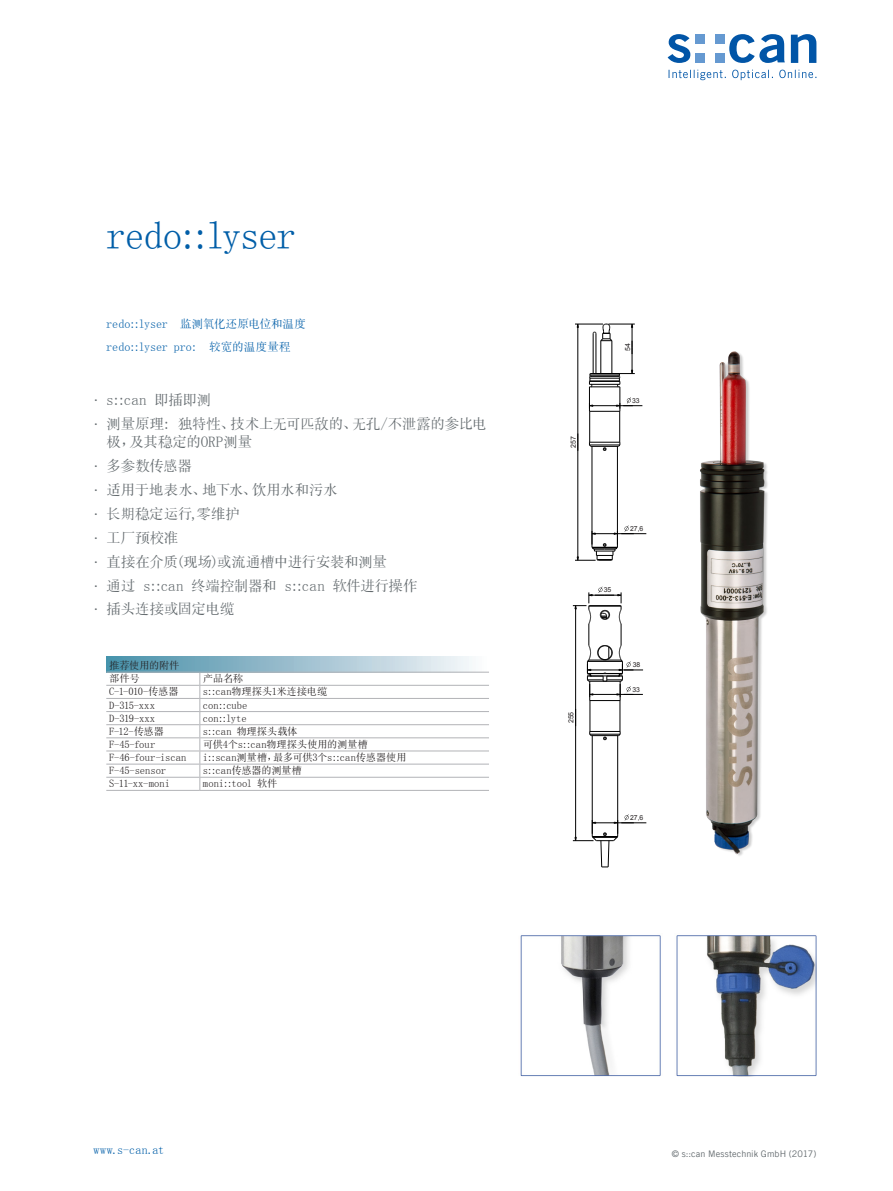
<style>
.page{position:relative;width:893px;height:1191px;background:#fff}
.page>*{position:absolute;margin:0;border:0;box-sizing:border-box;transform-origin:0 0}
.Produkttitel{font:39px "MS Song";letter-spacing:-.03em;color:#015ea8}
.t1{font:15px/18.8px "MS Song";letter-spacing:-.05em;color:#62696d}
.Messparameter{font:12px "MS Song";letter-spacing:-.005em;color:#015ea8}
.Tabelle{font:10.5px "MS Song";letter-spacing:-.015em;color:#231f20}
.Tabelle-2{font:10.5px "MS Song";letter-spacing:.005em;color:#231f20}
.Tabelle_Header{font:10.5px "MS Song";letter-spacing:-.045em;color:#231f20}
.Tabelle-3{font:10.5px "MS Song";letter-spacing:-.035em;color:#231f20}
.t2{font:9px "Trade Gothic LT Com";letter-spacing:.01em;color:#62696d}
.Masszeichnung_altern{font:7.05px "Arial";color:#231f20}
.Masszeichnung_altern-2{font:6.75px "Arial";letter-spacing:-.005em;color:#231f20}
.s1{font-family:"Trade Gothic LT Std";font-stretch:expanded}
</style>
<div class="page">
<svg style="left:668px;top:34px;width:22px;height:29px"></svg>
<svg style="left:729px;top:34px;width:56px;height:29px"></svg>
<svg style="left:791px;top:34px;width:25px;height:29px"></svg>
<div style="left:695px;top:34px;width:10px;height:10px;background:#6599d1"></div>
<div style="left:715px;top:34px;width:9px;height:10px;background:#6599d1"></div>
<div style="left:695px;top:53px;width:10px;height:10px;background:#6599d1"></div>
<div style="left:715px;top:53px;width:9px;height:10px;background:#6599d1"></div>
<svg style="left:669px;top:70px;width:147px;height:10px"></svg>
<img style="left:700px;top:351px;width:68px;height:505px">
<hr style="left:590px;top:700px;width:30px;height:1px;background:#000">
<hr style="left:592px;top:735px;width:1px;height:101px;background:#000">
<hr style="left:617px;top:735px;width:1px;height:101px;background:#000">
<hr style="left:590px;top:700px;width:1px;height:31px;background:#000">
<hr style="left:620px;top:700px;width:1px;height:31px;background:#000">
<svg style="left:589px;top:731px;width:32px;height:9px"></svg>
<hr style="left:575px;top:609px;width:1px;height:108px;background:#000">
<hr style="left:575px;top:717px;width:1px;height:120px;background:#000">
<hr style="left:592px;top:446px;width:1px;height:101px;background:#000">
<hr style="left:619px;top:411px;width:1px;height:31px;background:#000">
<hr style="left:589px;top:411px;width:1px;height:31px;background:#000">
<hr style="left:617px;top:446px;width:1px;height:101px;background:#000">
<hr style="left:589px;top:411px;width:31px;height:1px;background:#000">
<svg style="left:589px;top:442px;width:32px;height:9px"></svg>
<hr style="left:578px;top:327px;width:1px;height:115px;background:#000">
<hr style="left:578px;top:442px;width:1px;height:115px;background:#000">
<svg style="left:578px;top:433px;width:1px;height:18px"></svg>
<svg style="left:573px;top:586px;width:70px;height:114px"></svg>
<svg style="left:573px;top:814px;width:73px;height:53px"></svg>
<svg style="left:575px;top:525px;width:71px;height:36px"></svg>
<svg style="left:575px;top:324px;width:67px;height:87px"></svg>
<svg style="left:106px;top:657px;width:383px;height:15px;background:#9fc2d0"></svg>
<hr style="left:106px;top:672px;width:94px;height:1px;background:#b2b3b7">
<hr style="left:200px;top:672px;width:289px;height:1px;background:#b2b3b7">
<hr style="left:106px;top:685px;width:94px;height:1px;background:#b2b3b7">
<hr style="left:200px;top:685px;width:289px;height:1px;background:#b2b3b7">
<hr style="left:106px;top:698px;width:94px;height:1px;background:#b2b3b7">
<hr style="left:200px;top:698px;width:289px;height:1px;background:#b2b3b7">
<hr style="left:106px;top:711px;width:94px;height:1px;background:#b2b3b7">
<hr style="left:200px;top:711px;width:289px;height:1px;background:#b2b3b7">
<hr style="left:106px;top:724px;width:94px;height:1px;background:#b2b3b7">
<hr style="left:200px;top:724px;width:289px;height:1px;background:#b2b3b7">
<hr style="left:106px;top:737px;width:94px;height:1px;background:#b2b3b7">
<hr style="left:200px;top:737px;width:289px;height:1px;background:#b2b3b7">
<hr style="left:106px;top:750px;width:94px;height:1px;background:#b2b3b7">
<hr style="left:200px;top:750px;width:289px;height:1px;background:#b2b3b7">
<hr style="left:106px;top:763px;width:94px;height:1px;background:#b2b3b7">
<hr style="left:200px;top:763px;width:289px;height:1px;background:#b2b3b7">
<hr style="left:106px;top:777px;width:94px;height:1px;background:#b2b3b7">
<hr style="left:200px;top:777px;width:289px;height:1px;background:#b2b3b7">
<svg style="left:199px;top:672px;width:1px;height:118px"></svg>
<hr style="left:106px;top:790px;width:94px;height:1px;background:#b2b3b7">
<hr style="left:200px;top:790px;width:289px;height:1px;background:#b2b3b7">
<img style="left:520px;top:935px;width:296px;height:141px">
<p class="Produkttitel" style="left:106px;top:215px;width:191px">redo::lyser</p>
<p class="Messparameter" style="left:106px;top:317px;width:201px">redo::lyser 监测氧化还原电位和温度</p>
<p class="Messparameter" style="left:106px;top:341px;width:186px">redo::lyser pro: 较宽的温度量程</p>
<p class="t1" style="left:94px;top:390px;width:119px"><span class="s1">∙</span> s::can 即插即测</p>
<p class="t1" style="left:106px;top:414px;width:382px;text-indent:-13px"><span class="s1">∙</span> 测量原理: 独特性、技术上无可匹敌的、无孔/不泄露的参比电极，及其稳定的ORP测量</p>
<p class="t1" style="left:94px;top:456px;width:100px"><span class="s1">∙</span> 多参数传感器</p>
<p class="t1" style="left:94px;top:480px;width:246px"><span class="s1">∙</span> 适用于地表水、地下水、饮用水和污水</p>
<p class="t1" style="left:94px;top:504px;width:148px"><span class="s1">∙</span> 长期稳定运行,零维护</p>
<p class="t1" style="left:94px;top:528px;width:87px"><span class="s1">∙</span> 工厂预校准</p>
<p class="t1" style="left:94px;top:552px;width:295px"><span class="s1">∙</span> 直接在介质(现场)或流通槽中进行安装和测量</p>
<p class="t1" style="left:94px;top:576px;width:326px"><span class="s1">∙</span> 通过 s::can 终端控制器和 s::can 软件进行操作</p>
<p class="t1" style="left:94px;top:599px;width:143px"><span class="s1">∙</span> 插头连接或固定电缆</p>
<p class="Tabelle_Header" style="left:109px;top:660px;width:72px">推荐使用的附件</p>
<p class="Tabelle_Header" style="left:109px;top:673px;width:32px">部件号</p>
<p class="Tabelle_Header" style="left:203px;top:673px;width:42px">产品名称</p>
<p class="Tabelle" style="left:109px;top:686px;width:71px">C-1-010-传感器</p>
<p class="Tabelle" style="left:203px;top:686px;width:126px">s::can物理探头1米连接电缆</p>
<p class="Tabelle" style="left:109px;top:699px;width:47px">D-315-xxx</p>
<p class="Tabelle" style="left:203px;top:699px;width:46px">con::cube</p>
<p class="Tabelle" style="left:109px;top:712px;width:47px">D-319-xxx</p>
<p class="Tabelle" style="left:203px;top:712px;width:45px">con::lyte</p>
<p class="Tabelle" style="left:109px;top:726px;width:56px">F-12-传感器</p>
<p class="Tabelle" style="left:203px;top:726px;width:96px">s::can 物理探头载体</p>
<p class="Tabelle" style="left:109px;top:739px;width:48px">F-45-four</p>
<p class="Tabelle" style="left:203px;top:739px;width:167px">可供4个s::can物理探头使用的测量槽</p>
<p class="Tabelle-2" style="left:109px;top:752px;width:79px">F-46-four-iscan</p>
<p class="Tabelle" style="left:203px;top:752px;width:205px">i::scan测量槽，最多可供3个s::can传感器使用</p>
<p class="Tabelle" style="left:109px;top:765px;width:58px">F-45-sensor</p>
<p class="Tabelle-3" style="left:203px;top:765px;width:101px">s::can传感器的测量槽</p>
<p class="Tabelle" style="left:109px;top:778px;width:62px">S-11-xx-moni</p>
<p class="Tabelle" style="left:203px;top:778px;width:76px">moni::tool 软件</p>
<p class="Masszeichnung_altern" style="left:569px;top:448px;width:13px;rotate:-90deg">257</p>
<p class="Masszeichnung_altern" style="left:623px;top:351px;width:9px;rotate:-90deg">54</p>
<p class="Masszeichnung_altern-2" style="left:632px;top:396px;width:9px">33</p>
<p class="Masszeichnung_altern" style="left:566px;top:723px;width:13px;rotate:-90deg">255</p>
<p class="Masszeichnung_altern-2" style="left:630px;top:524px;width:15px">27,6</p>
<p class="Masszeichnung_altern-2" style="left:604px;top:585px;width:9px">35</p>
<p class="Masszeichnung_altern-2" style="left:633px;top:660px;width:9px">38</p>
<p class="Masszeichnung_altern-2" style="left:633px;top:684px;width:9px">33</p>
<p class="Masszeichnung_altern-2" style="left:630px;top:813px;width:15px">27,6</p>
<p class="Messparameter" style="left:94px;top:1143px;width:72px">www.s-can.at</p>
<p class="t2" style="left:672px;top:1148px;width:146px">© s::can Messtechnik GmbH (2017)</p>
</div>
